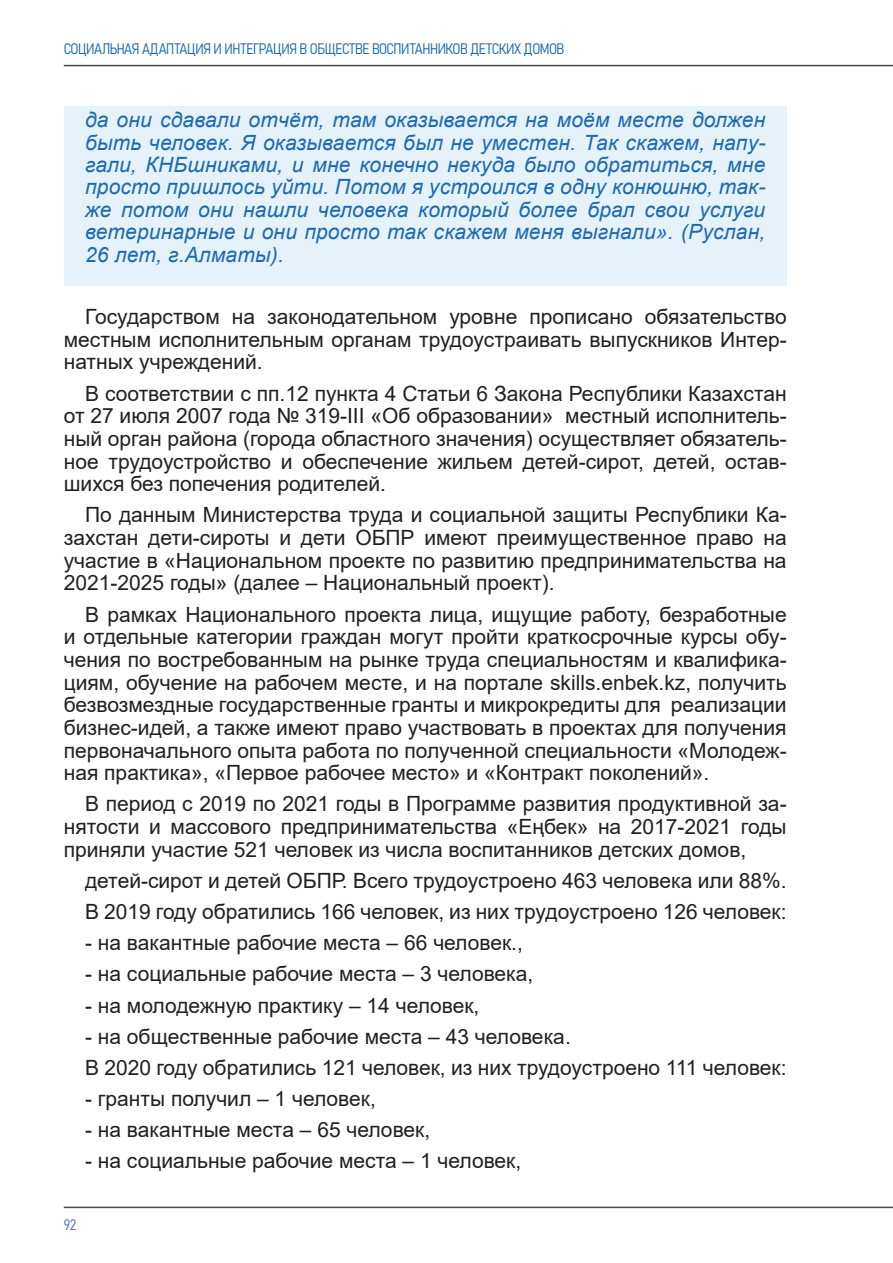
<style>
.page{position:relative;width:893px;height:1263px;background:#fff}
.page>*{position:absolute;margin:0;border:0;box-sizing:border-box;transform-origin:0 0}
.t1{font:21px/22.6px "Arial";color:#231f20;text-align:justify}
.t2{font:italic 21px/22.4px "Arial";letter-spacing:.01em;color:#1b69b4;text-align:justify}
.t3{font:15px "Bahnschrift";letter-spacing:-.03em;color:#1b69b4}
.t4{font:15px "Bahnschrift";color:#4a77bc}
</style>
<div class="page">
<hr style="left:64px;top:65px;width:829px;height:1px;background:#4b4c4d">
<hr style="left:64px;top:1206px;width:829px;height:2px;background:#4b4c4d">
<div style="left:64px;top:106px;width:723px;height:180px;background:#e5f2fa"></div>
<p class="t3" style="left:64px;top:37px;width:502px">СОЦИАЛЬНАЯ АДАПТАЦИЯ И ИНТЕГРАЦИЯ В ОБЩЕСТВЕ ВОСПИТАННИКОВ ДЕТСКИХ ДОМОВ</p>
<p class="t2" style="left:85px;top:109px;width:682px">да они сдавали отчёт, там оказывается на моём месте должен быть человек. Я оказывается был не уместен. Так скажем, напу&shy;гали, КНБшниками, и мне конечно некуда было обратиться, мне просто пришлось уйти. Потом я устроился в одну конюшню, так&shy;же потом они нашли человека который более брал свои услуги ветеринарные и они просто так скажем меня выгнали». (Руслан, 26 лет, г.Алматы).</p>
<p class="t1" style="left:64px;top:305px;width:724px;text-indent:21px">Государством на законодательном уровне прописано обязательство местным исполнительным органам трудоустраивать выпускников Интер&shy;натных учреждений.</p>
<p class="t1" style="left:64px;top:382px;width:724px;text-indent:21px">В соответствии с пп.12 пункта 4 Статьи 6 Закона Республики Казахстан от 27 июля 2007 года № 319-III «Об образовании» местный исполнитель&shy;ный орган района (города областного значения) осуществляет обязатель&shy;ное трудоустройство и обеспечение жильем детей-сирот, детей, остав&shy;шихся без попечения родителей.</p>
<p class="t1" style="left:64px;top:503px;width:724px;text-indent:21px">По данным Министерства труда и социальной защиты Республики Ка&shy;захстан дети-сироты и дети ОБПР имеют преимущественное право на участие в «Национальном проекте по развитию предпринимательства на 2021-2025 годы» (далее – Национальный проект).</p>
<p class="t1" style="left:64px;top:603px;width:724px;text-indent:21px">В рамках Национального проекта лица, ищущие работу, безработные и отдельные категории граждан могут пройти краткосрочные курсы обу&shy;чения по востребованным на рынке труда специальностям и квалифика&shy;циям, обучение на рабочем месте, и на портале skills.enbek.kz, получить безвозмездные государственные гранты и микрокредиты для реализации бизнес-идей, а также имеют право участвовать в проектах для получения первоначального опыта работа по полученной специальности «Молодеж&shy;ная практика», «Первое рабочее место» и «Контракт поколений».</p>
<p class="t1" style="left:64px;top:792px;width:724px;text-indent:21px">В период с 2019 по 2021 годы в Программе развития продуктивной за&shy;нятости и массового предпринимательства «Еңбек» на 2017-2021 годы приняли участие 521 человек из числа воспитанников детских домов,</p>
<p class="t1" style="left:85px;top:869px;width:703px">детей-сирот и детей ОБПР. Всего трудоустроено 463 человека или 88%.</p>
<p class="t1" style="left:85px;top:900px;width:703px">В 2019 году обратились 166 человек, из них трудоустроено 126 человек:</p>
<p class="t1" style="left:85px;top:931px;width:439px">- на вакантные рабочие места – 66 человек.,</p>
<p class="t1" style="left:85px;top:962px;width:450px">- на социальные рабочие места – 3 человека,</p>
<p class="t1" style="left:85px;top:994px;width:396px">- на молодежную практику – 14 человек,</p>
<p class="t1" style="left:85px;top:1025px;width:487px">- на общественные рабочие места – 43 человека.</p>
<p class="t1" style="left:85px;top:1056px;width:703px">В 2020 году обратились 121 человек, из них трудоустроено 111 человек:</p>
<p class="t1" style="left:85px;top:1087px;width:292px">- гранты получил – 1 человек,</p>
<p class="t1" style="left:85px;top:1118px;width:347px">- на вакантные места – 65 человек,</p>
<p class="t1" style="left:85px;top:1149px;width:438px">- на социальные рабочие места – 1 человек,</p>
<p class="t4" style="left:64px;top:1213px;width:14px">92</p>
</div>
